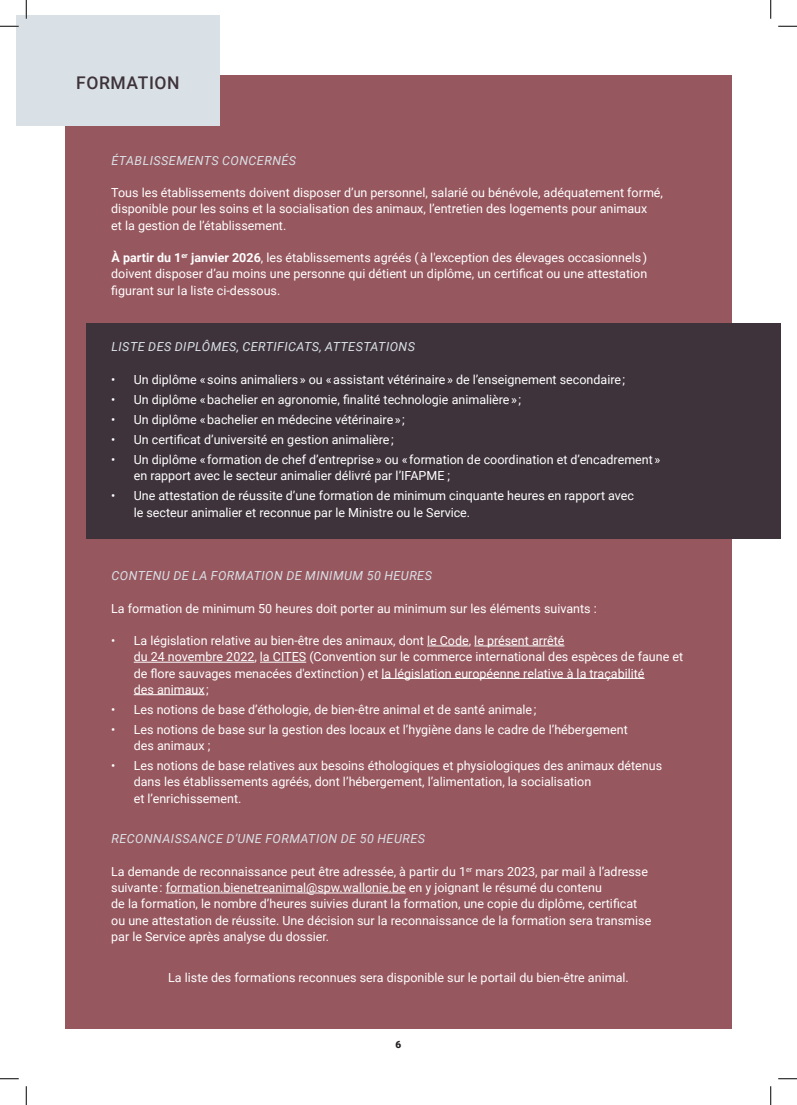
<style>
.page{position:relative;width:797px;height:1105px;background:#fff}
.page>*{position:absolute;margin:0;border:0;box-sizing:border-box;transform-origin:0 0}
.t1{font:500 17.5px "Roboto";letter-spacing:.035em;color:#3e333b}
.t2{font:12.5px/16.2px "Roboto";color:#fff}
.t3{font:italic 12.5px "Roboto";letter-spacing:.035em;color:#dae1e6}
.t4{font:900 10px "Roboto";color:#231f20}
.s1{font-weight:700}
</style>
<div class="page">
<div style="left:65px;top:76px;width:666px;height:953px;background:#96575f"></div>
<div style="left:16px;top:16px;width:203px;height:110px;background:#dae1e6"></div>
<div style="left:86px;top:324px;width:695px;height:215px;background:#3e333b"></div>
<hr style="left:427px;top:646px;width:42px;height:1px;background:#fff">
<hr style="left:474px;top:646px;width:90px;height:1px;background:#fff">
<hr style="left:134px;top:662px;width:120px;height:1px;background:#fff">
<hr style="left:260px;top:662px;width:46px;height:1px;background:#fff">
<hr style="left:381px;top:678px;width:263px;height:1px;background:#fff">
<hr style="left:134px;top:694px;width:70px;height:1px;background:#fff">
<hr style="left:166px;top:893px;width:240px;height:1px;background:#fff">
<svg style="left:0;top:25px;width:19px;height:2px"></svg>
<svg style="left:778px;top:25px;width:19px;height:2px"></svg>
<svg style="left:0;top:1078px;width:19px;height:1px"></svg>
<svg style="left:778px;top:1078px;width:19px;height:1px"></svg>
<svg style="left:25px;top:0;width:2px;height:19px"></svg>
<svg style="left:25px;top:1086px;width:2px;height:19px"></svg>
<svg style="left:770px;top:0;width:1px;height:19px"></svg>
<svg style="left:770px;top:1086px;width:1px;height:19px"></svg>
<p class="t1" style="left:76px;top:71px;width:105px">FORMATION</p>
<p class="t3" style="left:111px;top:151px;width:186px">ÉTABLISSEMENTS CONCERNÉS</p>
<p class="t2" style="left:111px;top:184px;width:553px">Tous les établissements doivent disposer d’un personnel, salarié ou bénévole, adéquatement formé, disponible pour les soins et la socialisation des animaux, l’entretien des logements pour animaux<br>et la gestion de l’établissement.</p>
<p class="t2" style="left:111px;top:249px;width:537px;text-align:justify"><span class="s1">À partir du 1</span><sup>er</sup> <span class="s1">janvier 2026</span>, les établissements agréés ( à l'exception des élevages occasionnels ) doivent disposer d’au moins une personne qui détient un diplôme, un certificat ou une attestation figurant sur la liste ci-dessous.</p>
<p class="t3" style="left:111px;top:338px;width:305px">LISTE DES DIPLÔMES, CERTIFICATS, ATTESTATIONS</p>
<p class="t2" style="left:111px;top:371px;width:515px">• Un diplôme « soins animaliers » ou « assistant vétérinaire » de l’enseignement secondaire ;</p>
<p class="t2" style="left:111px;top:391px;width:411px">• Un diplôme « bachelier en agronomie, finalité technologie animalière » ;</p>
<p class="t2" style="left:111px;top:411px;width:295px">• Un diplôme « bachelier en médecine vétérinaire » ;</p>
<p class="t2" style="left:111px;top:431px;width:284px">• Un certificat d’université en gestion animalière ;</p>
<p class="t2" style="left:134px;top:451px;width:528px;text-indent:-22px">• Un diplôme « formation de chef d’entreprise » ou « formation de coordination et d’encadrement » en rapport avec le secteur animalier délivré par l’IFAPME ;</p>
<p class="t2" style="left:134px;top:487px;width:502px;text-indent:-22px">• Une attestation de réussite d’une formation de minimum cinquante heures en rapport avec le secteur animalier et reconnue par le Ministre ou le Service.</p>
<p class="t3" style="left:111px;top:567px;width:322px">CONTENU DE LA FORMATION DE MINIMUM 50 HEURES</p>
<p class="t2" style="left:111px;top:599px;width:487px">La formation de minimum 50 heures doit porter au minimum sur les éléments suivants :</p>
<p class="t2" style="left:134px;top:632px;width:551px;text-indent:-22px">• La législation relative au bien-être des animaux, dont le Code, le présent arrêté<br>du 24 novembre 2022, la CITES (Convention sur le commerce international des espèces de faune et de flore sauvages menacées d'extinction ) et la législation européenne relative à la traçabilité<br>des animaux ;</p>
<p class="t2" style="left:111px;top:701px;width:426px">• Les notions de base d’éthologie, de bien-être animal et de santé animale ;</p>
<p class="t2" style="left:134px;top:721px;width:495px;text-indent:-22px">• Les notions de base sur la gestion des locaux et l’hygiène dans le cadre de l’hébergement des animaux ;</p>
<p class="t2" style="left:134px;top:757px;width:530px;text-indent:-22px">• Les notions de base relatives aux besoins éthologiques et physiologiques des animaux détenus dans les établissements agréés, dont l’hébergement, l’alimentation, la socialisation<br>et l’enrichissement.</p>
<p class="t3" style="left:111px;top:830px;width:315px">RECONNAISSANCE D’UNE FORMATION DE 50 HEURES</p>
<p class="t2" style="left:111px;top:863px;width:541px">La demande de reconnaissance peut être adressée, à partir du 1<sup>er</sup> mars 2023, par mail à l’adresse suivante : formation.bienetreanimal@spw.wallonie.be en y joignant le résumé du contenu<br>de la formation, le nombre d’heures suivies durant la formation, une copie du diplôme, certificat ou une attestation de réussite. Une décision sur la reconnaissance de la formation sera transmise par le Service après analyse du dossier.</p>
<p class="t2" style="left:168px;top:968px;width:462px">La liste des formations reconnues sera disponible sur le portail du bien-être animal.</p>
<p class="t4" style="left:395px;top:1037px;width:7px">6</p>
</div>
